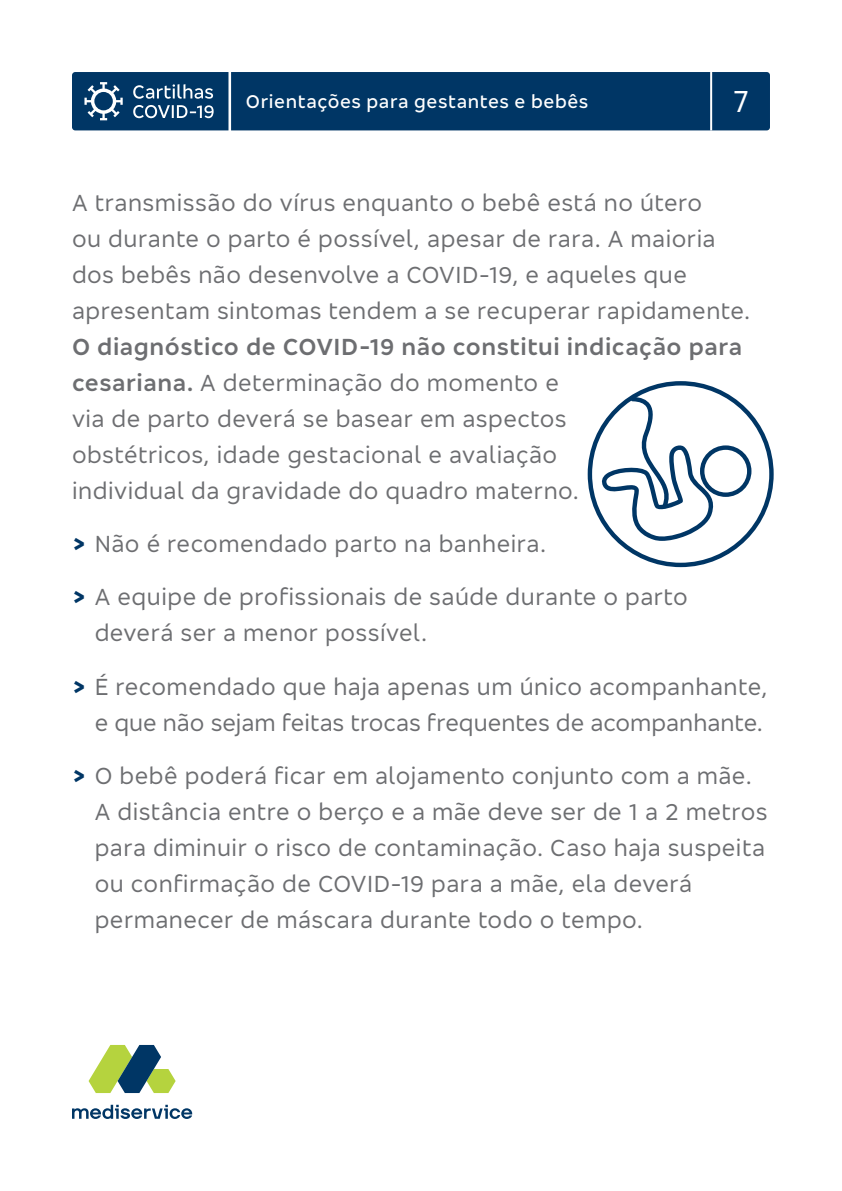
<style>
.page{position:relative;width:842px;height:1191px;background:#fff}
.page>*{position:absolute;margin:0;border:0;box-sizing:border-box;transform-origin:0 0}
.t1{font:condensed 32px "Bradesco Sans";color:#fff}
.t2{font:24px/36px "Bradesco Sans";letter-spacing:.02em;color:#6d6e71}
.t3{font:500 19px "Bradesco Sans";letter-spacing:.03em;color:#fff}
.s1{font-weight:600}
.s2{font-weight:700;color:#003665}
</style>
<div class="page">
<svg style="left:588px;top:381px;width:186px;height:186px"></svg>
<div style="left:72px;top:72px;width:698px;height:58px;background:#003665"></div>
<svg style="left:89px;top:1045px;width:87px;height:48px"></svg>
<svg style="left:72px;top:1104px;width:120px;height:15px"></svg>
<p class="t3" style="left:246px;top:89px;width:344px">Orientações para gestantes e bebês</p>
<h1 class="t1" style="left:733px;top:81px;width:17px">7</h1>
<p class="t2" style="left:72px;top:184px;width:680px">A transmissão do vírus enquanto o bebê está no útero<br>ou durante o parto é possível, apesar de rara. A maioria dos bebês não desenvolve a COVID-19, e aqueles que apresentam sintomas tendem a se recuperar rapidamente.</p>
<p class="t2" style="left:72px;top:328px;width:672px"><span class="s1">O diagnóstico de COVID-19 não constitui indicação para cesariana.</span> A determinação do momento e<br>via de parto deverá se basear em aspectos<br>obstétricos, idade gestacional e avaliação<br>individual da gravidade do quadro materno.</p>
<p class="t2" style="left:72px;top:525px;width:476px"><span class="s2">&gt;</span> Não é recomendado parto na banheira.</p>
<p class="t2" style="left:95px;top:578px;width:595px;text-indent:-23px"><span class="s2">&gt;</span> A equipe de profissionais de saúde durante o parto deverá ser a menor possível.</p>
<p class="t2" style="left:72px;top:667px;width:697px;text-align:right"><span class="s2">&gt;</span> É recomendado que haja apenas um único acompanhante, e que não sejam feitas trocas frequentes de acompanhante.</p>
<p class="t2" style="left:95px;top:756px;width:674px;text-indent:-23px"><span class="s2">&gt;</span> O bebê poderá ficar em alojamento conjunto com a mãe.<br>A distância entre o berço e a mãe deve ser de 1 a 2 metros para diminuir o risco de contaminação. Caso haja suspeita ou confirmação de COVID-19 para a mãe, ela deverá permanecer de máscara durante todo o tempo.</p>
</div>
